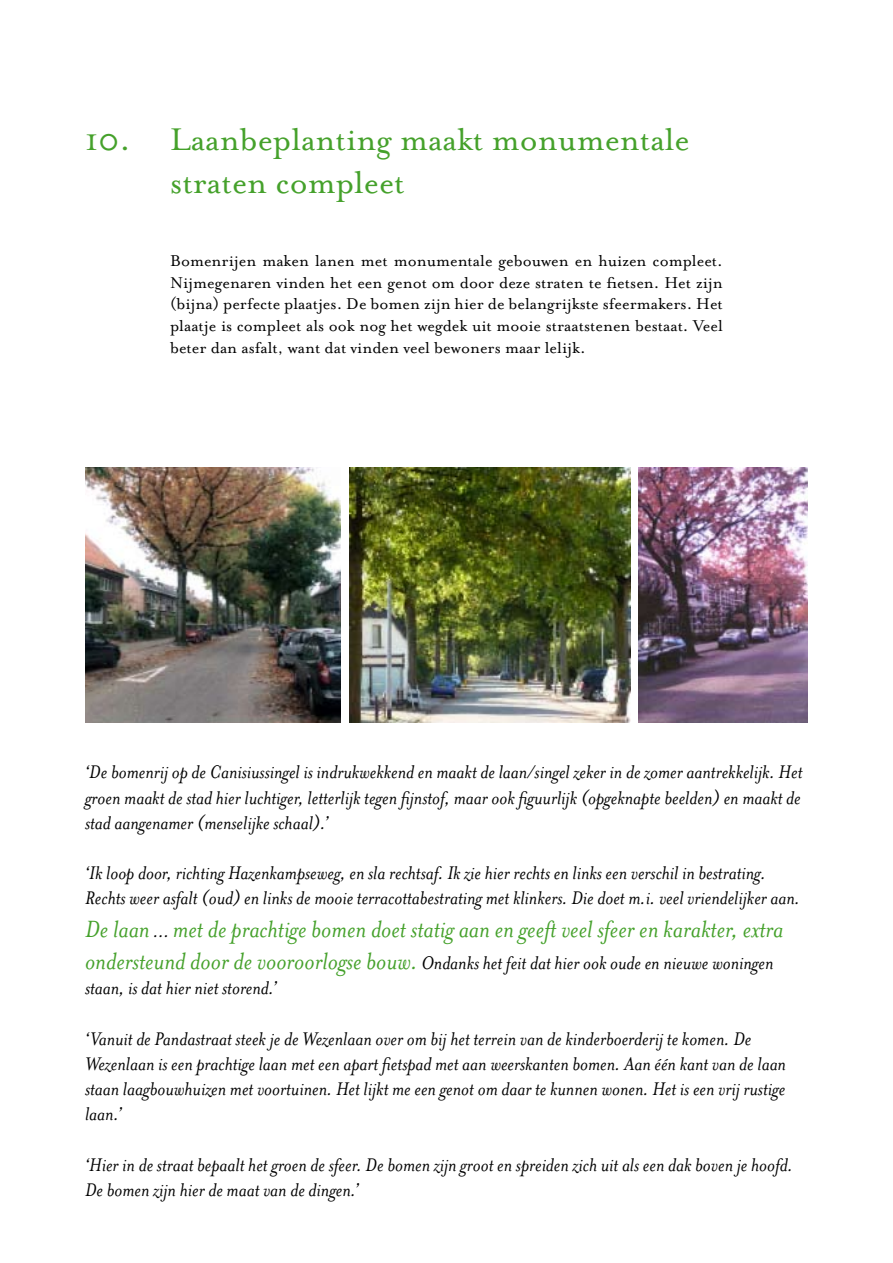
<style>
.page{position:relative;width:893px;height:1263px;background:#fff}
.page>*{position:absolute;margin:0;border:0;box-sizing:border-box;transform-origin:0 0}
.t1{font:36px/43.2px "Mrs Eaves Roman";color:#45a12b}
.t2{font:italic 27px "Mrs Eaves";color:#45a12b}
.t3{font:italic 21px/25.2px "Mrs Eaves";color:#000}
.t4{font:18px/21.6px "Mrs Eaves Roman";color:#000;text-align:justify}
.s1{font-size:21px;color:#000}
.s2{font-size:27px;color:#45a12b}
</style>
<div class="page">
<img style="left:85px;top:468px;width:256px;height:255px">
<img style="left:639px;top:468px;width:169px;height:255px">
<img style="left:349px;top:468px;width:281px;height:255px">
<h1 class="t1" style="left:170px;top:118px;width:521px;text-indent:-85px">10. Laanbeplanting maakt monumentale straten compleet</h1>
<p class="t4" style="left:170px;top:250px;width:554px">Bomenrijen maken lanen met monumentale gebouwen en huizen compleet.<br>Nijmegenaren vinden het een genot om door deze straten te fietsen. Het zijn (bijna) perfecte plaatjes. De bomen zijn hier de belangrijkste sfeermakers. Het plaatje is compleet als ook nog het wegdek uit mooie straatstenen bestaat. Veel beter dan asfalt, want dat vinden veel bewoners maar lelijk.</p>
<p class="t3" style="left:85px;top:760px;width:719px;text-align:justify">‘De bomenrij op de Canisiussingel is indrukwekkend en maakt de laan/singel zeker in de zomer aantrekkelijk. Het groen maakt de stad hier luchtiger, letterlijk tegen fijnstof, maar ook figuurlijk (opgeknapte beelden) en maakt de stad aangenamer (menselijke schaal).’</p>
<p class="t3" style="left:85px;top:861px;width:717px">‘Ik loop door, richting Hazenkampseweg, en sla rechtsaf. Ik zie hier rechts en links een verschil in bestrating.<br>Rechts weer asfalt (oud) en links de mooie terracottabestrating met klinkers. Die doet m.i. veel vriendelijker aan.</p>
<p class="t2" style="left:85px;top:914px;width:700px">De laan <span class="s1">...</span> met de prachtige bomen doet statig aan en geeft veel sfeer en karakter, extra</p>
<p class="t3" style="left:85px;top:951px;width:690px"><span class="s2">ondersteund door de vooroorlogse bouw.</span> Ondanks het feit dat hier ook oude en nieuwe woningen staan, is dat hier niet storend.’</p>
<p class="t3" style="left:85px;top:1026px;width:702px">‘Vanuit de Pandastraat steek je de Wezenlaan over om bij het terrein van de kinderboerderij te komen. De Wezenlaan is een prachtige laan met een apart fietspad met aan weerskanten bomen. Aan één kant van de laan staan laagbouwhuizen met voortuinen. Het lijkt me een genot om daar te kunnen wonen. Het is een vrij rustige laan.’</p>
<p class="t3" style="left:85px;top:1152px;width:709px">‘Hier in de straat bepaalt het groen de sfeer. De bomen zijn groot en spreiden zich uit als een dak boven je hoofd.<br>De bomen zijn hier de maat van de dingen.’</p>
</div>
